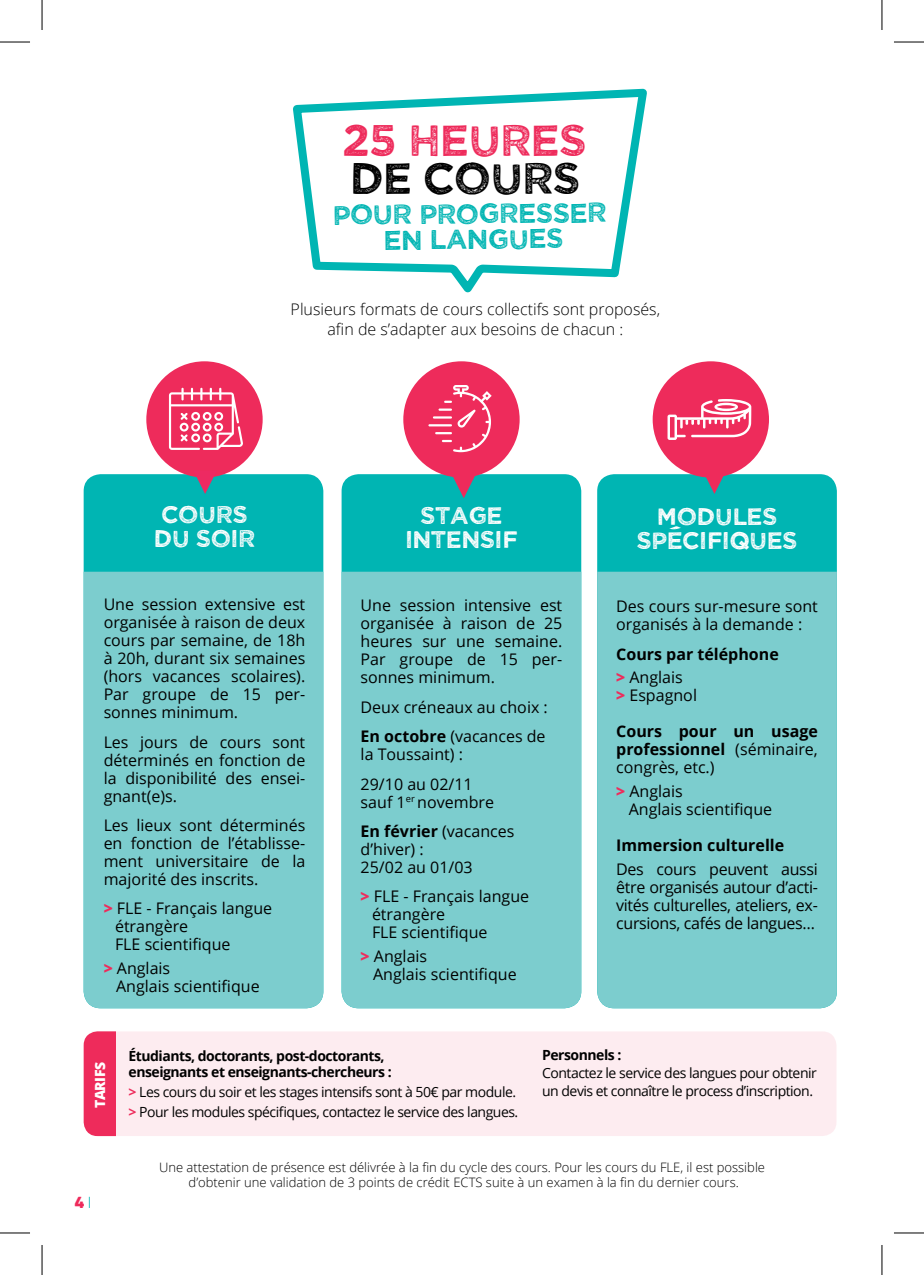
<style>
.page{position:relative;width:924px;height:1275px;background:#fff}
.page>*{position:absolute;margin:0;border:0;box-sizing:border-box;transform-origin:0 0}
.t1{font:44px "Wicked Grit";letter-spacing:-.03em;color:#ee2b5b}
.t2{font:44px "Wicked Grit";letter-spacing:-.03em;color:#010101}
.t3{font:27.6px/25.6px "Wicked Grit";color:#00b5b3;text-align:center}
.t4{font:24px/24px "Wicked Grit";letter-spacing:-.025em;color:#fff;text-align:center}
.t5{font:16px/18px "Open Sans";color:#010101}
.t6{font:700 16px/18px "Open Sans";color:#010101}
.t7{font:300 16px/19.2px "Open Sans";color:#010101;text-align:center}
.t8{font:900 16px "Qanelas Soft";color:#ee2b5b}
.t9{font:14px/20px "Open Sans";letter-spacing:-.035em;color:#010101}
.t10{font:700 14px/16px "Open Sans";letter-spacing:-.035em;color:#010101}
.t11{font:800 14px "Open Sans";letter-spacing:-.03em;color:#fff}
.t12{font:300 13px/15.6px "Open Sans";color:#010101;text-align:center}
.s1{font-weight:800;color:#ee2b5b}
.s2{font-weight:700}
.s3{font-weight:400}
.s4{font-weight:300;color:#00b5b3}
.s5{font-weight:700;color:#ee2b5b}
</style>
<div class="page">
<div style="left:116px;top:1031px;width:720px;height:105px;background:#fdecf0"></div>
<div style="left:84px;top:474px;width:239px;height:534px;background:#00b5b3;border-radius:17px"></div>
<div style="left:341px;top:474px;width:240px;height:534px;background:#00b5b3;border-radius:17px"></div>
<div style="left:597px;top:474px;width:239px;height:534px;background:#00b5b3;border-radius:17px"></div>
<div style="left:84px;top:572px;width:239px;height:436px;background:#7ccdce"></div>
<div style="left:341px;top:572px;width:240px;height:436px;background:#7ccdce"></div>
<div style="left:597px;top:572px;width:239px;height:436px;background:#7ccdce"></div>
<div style="left:146px;top:361px;width:116px;height:116px;background:#ee2b5b;border-radius:50%"></div>
<div style="left:652px;top:361px;width:116px;height:116px;background:#ee2b5b;border-radius:50%"></div>
<svg style="left:169px;top:388px;width:74px;height:62px"></svg>
<svg style="left:667px;top:399px;width:84px;height:41px"></svg>
<svg style="left:193px;top:476px;width:24px;height:18px"></svg>
<div style="left:403px;top:361px;width:116px;height:116px;background:#ee2b5b;border-radius:50%"></div>
<hr style="left:432px;top:416px;width:20px;height:2px;background:#fff">
<hr style="left:428px;top:424px;width:24px;height:2px;background:#fff">
<svg style="left:435px;top:385px;width:56px;height:67px"></svg>
<svg style="left:452px;top:475px;width:23px;height:23px"></svg>
<svg style="left:703px;top:475px;width:22px;height:19px"></svg>
<svg style="left:293px;top:88px;width:354px;height:205px"></svg>
<div style="left:84px;top:1031px;width:32px;height:105px;background:#ee2b5b"></div>
<hr style="left:0;top:42px;width:30px;height:1px;background:#000">
<hr style="left:893px;top:42px;width:30px;height:1px;background:#000">
<hr style="left:0;top:1232px;width:30px;height:1px;background:#000">
<hr style="left:893px;top:1232px;width:30px;height:1px;background:#000">
<hr style="left:42px;top:0;width:1px;height:30px;background:#000">
<hr style="left:42px;top:1245px;width:1px;height:30px;background:#000">
<hr style="left:881px;top:0;width:1px;height:30px;background:#000">
<hr style="left:881px;top:1245px;width:1px;height:30px;background:#000">
<h1 class="t1" style="left:343px;top:112px;width:245px">25 HEURES</h1>
<h1 class="t2" style="left:349px;top:150px;width:232px">DE COURS</h1>
<h2 class="t3" style="left:332px;top:201px;width:276px;rotate:-1deg">POUR PROGRESSER<br>EN LANGUES</h2>
<p class="t7" style="left:290px;top:299px;width:371px">Plusieurs formats de cours collectifs sont proposés, afin de s’adapter aux besoins de chacun :</p>
<h3 class="t4" style="left:153px;top:501px;width:103px">COURS<br>DU SOIR</h3>
<h3 class="t4" style="left:405px;top:502px;width:114px">STAGE<br>INTENSIF</h3>
<h3 class="t4" style="left:636px;top:503px;width:163px">MODULES<br>SPÉCIFIQUES</h3>
<p class="t5" style="left:104px;top:595px;width:203px;text-align:justify">Une session extensive est organisée à raison de deux cours par semaine, de 18h à 20h, durant six semaines (hors vacances scolaires).<br>Par groupe de 15 per&shy;sonnes minimum.</p>
<p class="t5" style="left:104px;top:732px;width:203px;text-align:justify">Les jours de cours sont déterminés en fonction de la disponibilité des ensei&shy;gnant(e)s.</p>
<p class="t5" style="left:104px;top:815px;width:203px;text-align:justify">Les lieux sont déterminés en fonction de l’établisse&shy;ment universitaire de la majorité des inscrits.</p>
<p class="t5" style="left:115px;top:899px;width:158px;text-indent:-11px"><span class="s1">&gt;</span> FLE - Français langue étrangère<br>FLE scientifique</p>
<p class="t5" style="left:116px;top:958px;width:145px;text-indent:-12px"><span class="s1">&gt;</span> Anglais<br>Anglais scientifique</p>
<p class="t5" style="left:360px;top:596px;width:203px;text-align:justify">Une session intensive est organisée à raison de 25 heures sur une semaine.<br>Par groupe de 15 per&shy;sonnes minimum.</p>
<p class="t5" style="left:360px;top:692px;width:189px;line-height:29.4px">Deux créneaux au choix :<br><span class="s2">En octobre</span> (vacances de</p>
<p class="t5" style="left:360px;top:739px;width:114px;line-height:29.4px">la Toussaint) :<br>29/10 au 02/11</p>
<p class="t5" style="left:360px;top:786px;width:155px;line-height:29.4px">sauf 1<sup>er</sup> novembre<br><span class="s2">En février</span> (vacances</p>
<p class="t5" style="left:360px;top:839px;width:113px">d’hiver) :<br>25/02 au 01/03</p>
<p class="t5" style="left:372px;top:887px;width:158px;text-indent:-11px"><span class="s1">&gt;</span> FLE - Français langue étrangère<br>FLE scientifique</p>
<p class="t5" style="left:373px;top:946px;width:145px;text-indent:-12px"><span class="s1">&gt;</span> Anglais<br>Anglais scientifique</p>
<p class="t5" style="left:616px;top:597px;width:203px">Des cours sur-mesure sont organisés à la demande :</p>
<p class="t6" style="left:616px;top:641px;width:164px;line-height:23.6px">Cours par téléphone <span class="s1">&gt;</span> <span class="s3">Anglais</span></p>
<p class="t5" style="left:616px;top:686px;width:82px"><span class="s1">&gt;</span> Espagnol</p>
<p class="t6" style="left:616px;top:722px;width:203px;text-align:justify">Cours pour un usage professionnel <span class="s3">(séminaire, congrès, etc.)</span></p>
<p class="t5" style="left:628px;top:782px;width:145px;text-indent:-12px"><span class="s1">&gt;</span> Anglais<br>Anglais scientifique</p>
<p class="t6" style="left:616px;top:836px;width:169px">Immersion culturelle</p>
<p class="t5" style="left:616px;top:859px;width:203px;text-align:justify">Des cours peuvent aussi être organisés autour d’acti&shy;vités culturelles, ateliers, ex&shy;cursions, cafés de langues…</p>
<p class="t11" style="left:89px;top:1108px;width:48px;rotate:-90deg">TARIFS</p>
<p class="t8" style="left:75px;top:1191px;width:18px">4<span class="s4">I</span></p>
<p class="t10" style="left:128px;top:1047px;width:264px">Étudiants, doctorants, post-doctorants, enseignants et enseignants-chercheurs :</p>
<p class="t9" style="left:128px;top:1081px;width:391px"><span class="s5">&gt;</span> Les cours du soir et les stages intensifs sont à 50€ par module. <span class="s5">&gt;</span> Pour les modules spécifiques, contactez le service des langues.</p>
<p class="t10" style="left:542px;top:1047px;width:81px">Personnels :</p>
<p class="t9" style="left:542px;top:1064px;width:276px;line-height:18px">Contactez le service des langues pour obtenir un devis et connaître le process d’inscription.</p>
<p class="t12" style="left:159px;top:1158px;width:607px">Une attestation de présence est délivrée à la fin du cycle des cours. Pour les cours du FLE, il est possible d’obtenir une validation de 3 points de crédit ECTS suite à un examen à la fin du dernier cours.</p>
</div>
